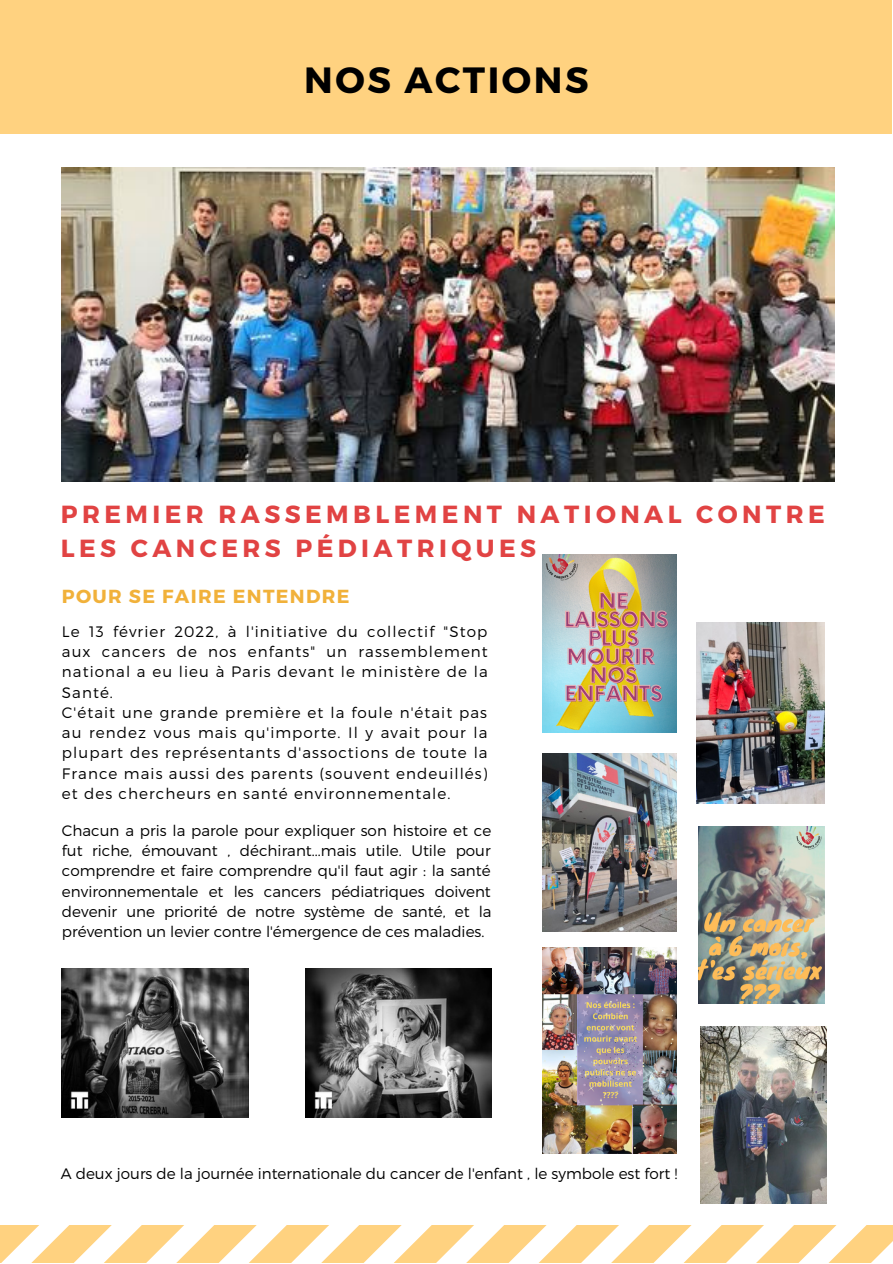
<style>
.page{position:relative;width:893px;height:1264px;background:#fff}
.page>*{position:absolute;margin:0;border:0;box-sizing:border-box;transform-origin:0 0}
.t1{font:700 36.45px "Montserrat";letter-spacing:.07em;color:#000}
.t2{font:700 24.75px/33.8px "Montserrat";letter-spacing:.18em;color:#e14343}
.t3{font:700 18.9px "Montserrat";letter-spacing:.07em;color:#f1b13a}
.t4{font:300 15.15px/20.2px "Montserrat";letter-spacing:.07em;color:#000;text-align:justify}
.t5{font:300 15.15px "Montserrat";color:#000}
</style>
<div class="page">
<div style="left:0;top:0;width:891px;height:67px;background:#ffd280"></div>
<img style="left:62px;top:167px;width:772px;height:314px">
<img style="left:698px;top:826px;width:126px;height:177px">
<img style="left:543px;top:555px;width:133px;height:177px">
<img style="left:62px;top:968px;width:187px;height:149px">
<img style="left:306px;top:968px;width:185px;height:149px">
<img style="left:542px;top:947px;width:134px;height:206px">
<img style="left:700px;top:1026px;width:126px;height:177px">
<img style="left:542px;top:753px;width:134px;height:178px">
<img style="left:696px;top:622px;width:128px;height:181px">
<div style="left:0;top:66px;width:891px;height:67px;background:#ffd280"></div>
<svg style="left:0;top:1225px;width:892px;height:37px"></svg>
<h1 class="t1" style="left:304px;top:56px;width:286px">NOS ACTIONS</h1>
<h2 class="t2" style="left:61px;top:496px;width:765px">PREMIER RASSEMBLEMENT NATIONAL CONTRE<br>LES CANCERS PÉDIATRIQUES</h2>
<p class="t3" style="left:62px;top:584px;width:289px">POUR SE FAIRE ENTENDRE</p>
<p class="t4" style="left:62px;top:620px;width:427px;text-align:left">Le 13 février 2022, à l'initiative du collectif "Stop aux cancers de nos enfants" un rassemblement national a eu lieu à Paris devant le ministère de la Santé.<br>C'était une grande première et la foule n'était pas au rendez vous mais qu'importe. Il y avait pour la plupart des représentants d'assoctions de toute la France mais aussi des parents (souvent endeuillés) et des chercheurs en santé environnementale.</p>
<p class="t4" style="left:62px;top:819px;width:431px">Chacun a pris la parole pour expliquer son histoire et ce fut riche, émouvant , déchirant...mais utile. Utile pour comprendre et faire comprendre qu'il faut agir : la santé environnementale et les cancers pédiatriques doivent devenir une priorité de notre système de santé, et la prévention un levier contre l'émergence de ces maladies.</p>
<p class="t5" style="left:61px;top:1164px;width:618px">A deux jours de la journée internationale du cancer de l'enfant , le symbole est fort !</p>
</div>
